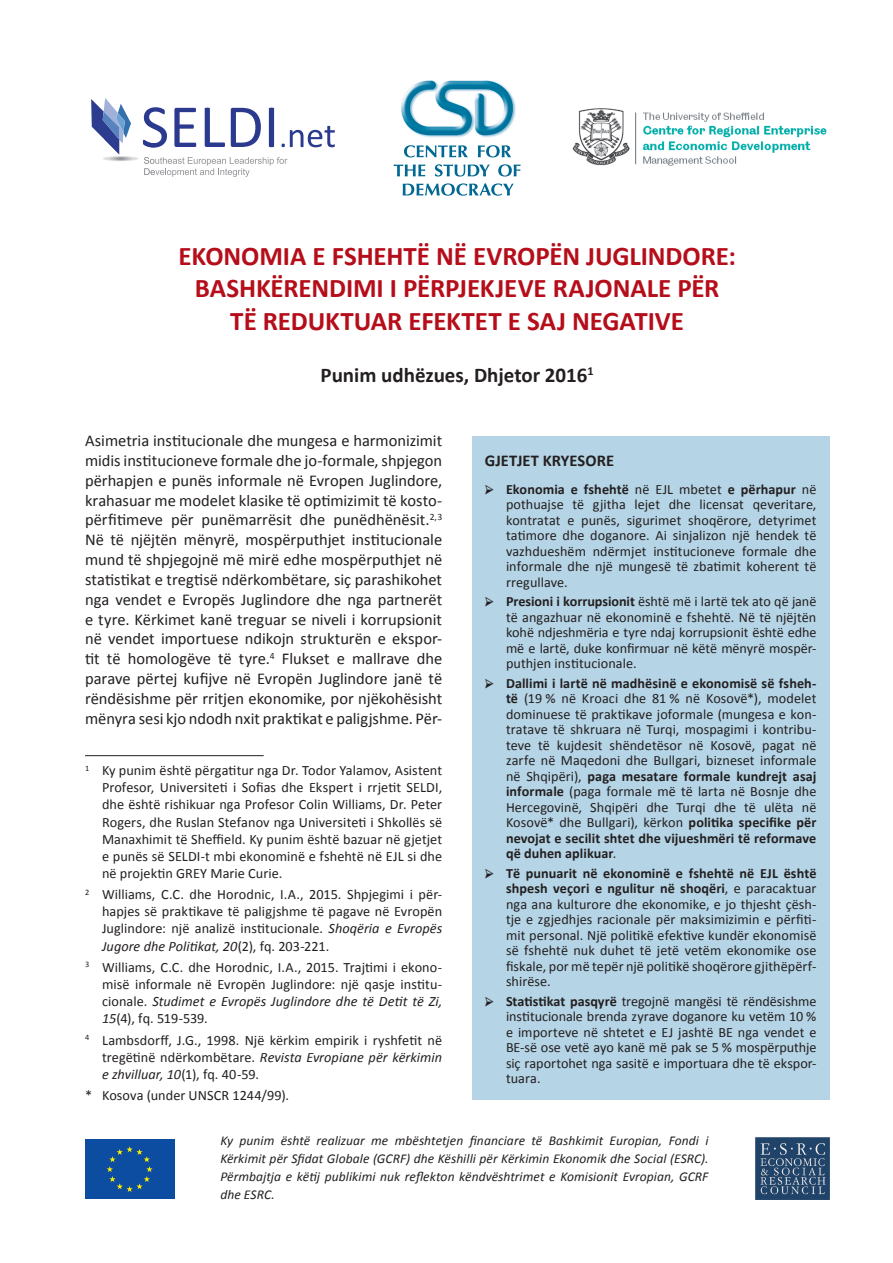
<style>
.page{position:relative;width:893px;height:1263px;background:#fff}
.page>*{position:absolute;margin:0;border:0;box-sizing:border-box;transform-origin:0 0}
.t1{font:700 27px/32.4px "Calibri";letter-spacing:-.005em;color:#b50e1a;text-align:center}
.t2{font:700 21px "Calibri";color:#231f20}
.t3{font:16.5px/19.8px "Calibri";color:#231f20;text-align:justify}
.t4{font:700 16.5px "Calibri";letter-spacing:.005em;color:#231f20}
.t5{font:14.25px/17.1px "Calibri";letter-spacing:.005em;color:#231f20;text-align:justify}
.t6{font:14.1px/15.5px "Calibri";color:#231f20;text-align:justify}
.t7{font:italic 13.5px/18px "Calibri";letter-spacing:.005em;color:#231f20;text-align:justify}
.s1{font-style:italic}
.s2{font-family:"Minion Pro";font-size:16.5px}
.s3{font-weight:700}
</style>
<div class="page">
<div style="left:472px;top:436px;width:357px;height:664px;background:#b5d4e5"></div>
<hr style="left:85px;top:755px;width:179px;height:1px;background:#231f20">
<img style="left:401px;top:81px;width:115px;height:57px">
<svg style="left:404px;top:145px;width:64px;height:12px"></svg>
<svg style="left:478px;top:145px;width:33px;height:12px"></svg>
<svg style="left:394px;top:165px;width:31px;height:11px"></svg>
<svg style="left:435px;top:164px;width:55px;height:13px"></svg>
<svg style="left:498px;top:164px;width:22px;height:13px"></svg>
<svg style="left:403px;top:183px;width:111px;height:13px"></svg>
<div style="left:85px;top:1140px;width:89px;height:59px;background:#0d4da1"></div>
<svg style="left:107px;top:1146px;width:46px;height:46px"></svg>
<svg style="left:174px;top:108px;width:22px;height:39px"></svg>
<svg style="left:205px;top:108px;width:20px;height:39px"></svg>
<svg style="left:231px;top:108px;width:30px;height:39px"></svg>
<svg style="left:269px;top:108px;width:5px;height:39px"></svg>
<svg style="left:282px;top:126px;width:53px;height:21px"></svg>
<img style="left:103px;top:141px;width:40px;height:20px">
<svg style="left:144px;top:157px;width:143px;height:20px"></svg>
<svg style="left:143px;top:107px;width:24px;height:41px"></svg>
<svg style="left:91px;top:98px;width:40px;height:56px"></svg>
<img style="left:755px;top:1137px;width:74px;height:62px">
<img style="left:635px;top:112px;width:192px;height:54px">
<img style="left:572px;top:108px;width:58px;height:58px">
<h1 class="t1" style="left:178px;top:240px;width:559px">EKONOMIA E FSHEHTË NË EVROPËN JUGLINDORE:<br>BASHKËRENDIMI I PËRPJEKJEVE RAJONALE PËR<br>TË REDUKTUAR EFEKTET E SAJ NEGATIVE</h1>
<h2 class="t2" style="left:321px;top:362px;width:275px">Punim udhëzues, Dhjetor 2016<sup>1</sup></h2>
<p class="t3" style="left:85px;top:431px;width:359px">Asimetria institucionale dhe mungesa e harmonizimit midis institucioneve formale dhe jo-formale, shpjegon përhapjen e punës informale në Evropen Juglindore, krahasuar me modelet klasike të optimizimit të kosto&shy;përfitimeve për punëmarrësit dhe punëdhënësit.<sup>2,3<br></sup>Në të njëjtën mënyrë, mospërputhjet institucionale mund të shpjegojnë më mirë edhe mospërputhjet në statistikat e tregtisë ndërkombëtare, siç parashikohet nga vendet e Evropës Juglindore dhe nga partnerët e tyre. Kërkimet kanë treguar se niveli i korrupsionit në vendet importuese ndikojn strukturën e ekspor&shy;tit të homologëve të tyre.<sup>4</sup> Flukset e mallrave dhe parave përtej kufijve në Evropën Juglindore janë të rëndësishme për rritjen ekonomike, por njëkohësisht mënyra sesi kjo ndodh nxit praktikat e paligjshme. Për-</p>
<p class="t5" style="left:102px;top:762px;width:342px;text-indent:-17px"><sup>1</sup> Ky punim është përgatitur nga Dr. Todor Yalamov, Asistent Profesor, Universiteti i Sofias dhe Ekspert i rrjetit SELDI, dhe është rishikuar nga Profesor Colin Williams, Dr. Peter Rogers, dhe Ruslan Stefanov nga Universiteti i Shkollës së Manaxhimit të Sheffield. Ky punim është bazuar në gjetjet e punës së SELDI-t mbi ekonominë e fshehtë në EJL si dhe në projektin GREY Marie Curie.</p>
<p class="t5" style="left:102px;top:886px;width:342px;text-indent:-17px"><sup>2</sup> Williams, C.C. dhe Horodnic, I.A., 2015. Shpjegimi i për&shy;hapjes së praktikave të paligjshme të pagave në Evropën Juglindore: një analizë institucionale. <span class="s1">Shoqëria e Evropës Jugore dhe Politikat, 20</span>(2), fq. 203-221.</p>
<p class="t5" style="left:102px;top:959px;width:342px;text-indent:-17px"><sup>3</sup> Williams, C.C. dhe Horodnic, I.A., 2015. Trajtimi i ekono&shy;misë informale në Evropën Juglindore: një qasje institu&shy;cionale. <span class="s1">Studimet e Evropës Juglindore dhe të Detit të Zi, 15</span>(4), fq. 519-539.</p>
<p class="t5" style="left:102px;top:1031px;width:342px;text-indent:-17px"><sup>4</sup> Lambsdorff, J.G., 1998. Një kërkim empirik i ryshfetit në tregëtinë ndërkombëtare. <span class="s1">Revista Evropiane për kërkimin e zhvilluar, 10</span>(1), fq. 40-59.</p>
<p class="t5" style="left:85px;top:1087px;width:206px">* Kosova (under UNSCR 1244/99).</p>
<p class="t4" style="left:485px;top:450px;width:131px">GJETJET KRYESORE</p>
<p class="t6" style="left:506px;top:481px;width:312px;text-indent:-21px"><span class="s2">→</span> <span class="s3">Ekonomia e fshehtë</span> në EJL mbetet <span class="s3">e përhapur</span> në pothuajse të gjitha lejet dhe licensat qeveritare, kontratat e punës, sigurimet shoqërore, detyrimet tatimore dhe doganore. Ai sinjalizon një hendek të vazhdueshëm ndërmjet institucioneve formale dhe informale dhe një mungesë të zbatimit koherent të rregullave.</p>
<p class="t6" style="left:506px;top:594px;width:312px;text-indent:-21px"><span class="s2">→</span> <span class="s3">Presioni i korrupsionit</span> është më i lartë tek ato që janë të angazhuar në ekonominë e fshehtë. Në të njëjtën kohë ndjeshmëria e tyre ndaj korrupsionit është edhe më e lartë, duke konfirmuar në këtë mënyrë mospër&shy;puthjen institucionale.</p>
<p class="t6" style="left:506px;top:676px;width:312px;text-indent:-21px"><span class="s2">→</span> <span class="s3">Dallimi i lartë në madhësinë e ekonomisë së fsheh&shy;të</span> (19 % në Kroaci dhe 81 % në Kosovë*), modelet domi-nuese të praktikave joformale (mungesa e kon&shy;tratave të shkruara në Turqi, mospagimi i kontribu&shy;teve të kujdesit shëndetësor në Kosovë, pagat në zarfe në Maqedoni dhe Bullgari, bizneset informale në Shqipëri), <span class="s3">paga mesatare formale kundrejt asaj informale</span> (paga formale më të larta në Bosnje dhe Hercegovinë, Shqipëri dhe Turqi dhe të ulëta në Kosovë* dhe Bullgari), kërkon <span class="s3">politika specifike për nevojat e secilit shtet dhe vijueshmëri të reformave që duhen aplikuar</span>.</p>
<p class="t6" style="left:506px;top:865px;width:312px;text-indent:-21px"><span class="s2">→</span> <span class="s3">Të punuarit në ekonominë e fshehtë në EJL është shpesh veçori e ngulitur në shoqëri</span>, e paracaktuar nga ana kulturore dhe ekonomike, e jo thjesht çësh&shy;tje e zgjedhjes racionale për maksimizimin e përfiti&shy;mit personal. Një politikë efektive kundër ekonomisë së fshehtë nuk duhet të jetë vetëm ekonomike ose fiskale, por më tepër një politikë shoqërore gjithëpërf&shy;shirëse.</p>
<p class="t6" style="left:506px;top:993px;width:312px;text-indent:-21px"><span class="s2">→</span> <span class="s3">Statistikat pasqyrë</span> tregojnë mangësi të rëndësishme institucionale brenda zyrave doganore ku vetëm 10 % e importeve në shtetet e EJ jashtë BE nga vendet e BE-së ose vetë ayo kanë më pak se 5 % mospërputhje siç raportohet nga sasitë e importuara dhe të ekspor&shy;tuara.</p>
<p class="t7" style="left:220px;top:1131px;width:490px">Ky punim është realizuar me mbështetjen financiare të Bashkimit Europian, Fondi i Kërkimit për Sfidat Globale (GCRF) dhe Këshilli për Kërkimin Ekonomik dhe Social (ESRC).<br>Përmbajtja e këtij publikimi nuk reflekton këndvështrimet e Komisionit Evropian, GCRF dhe ESRC.</p>
</div>
